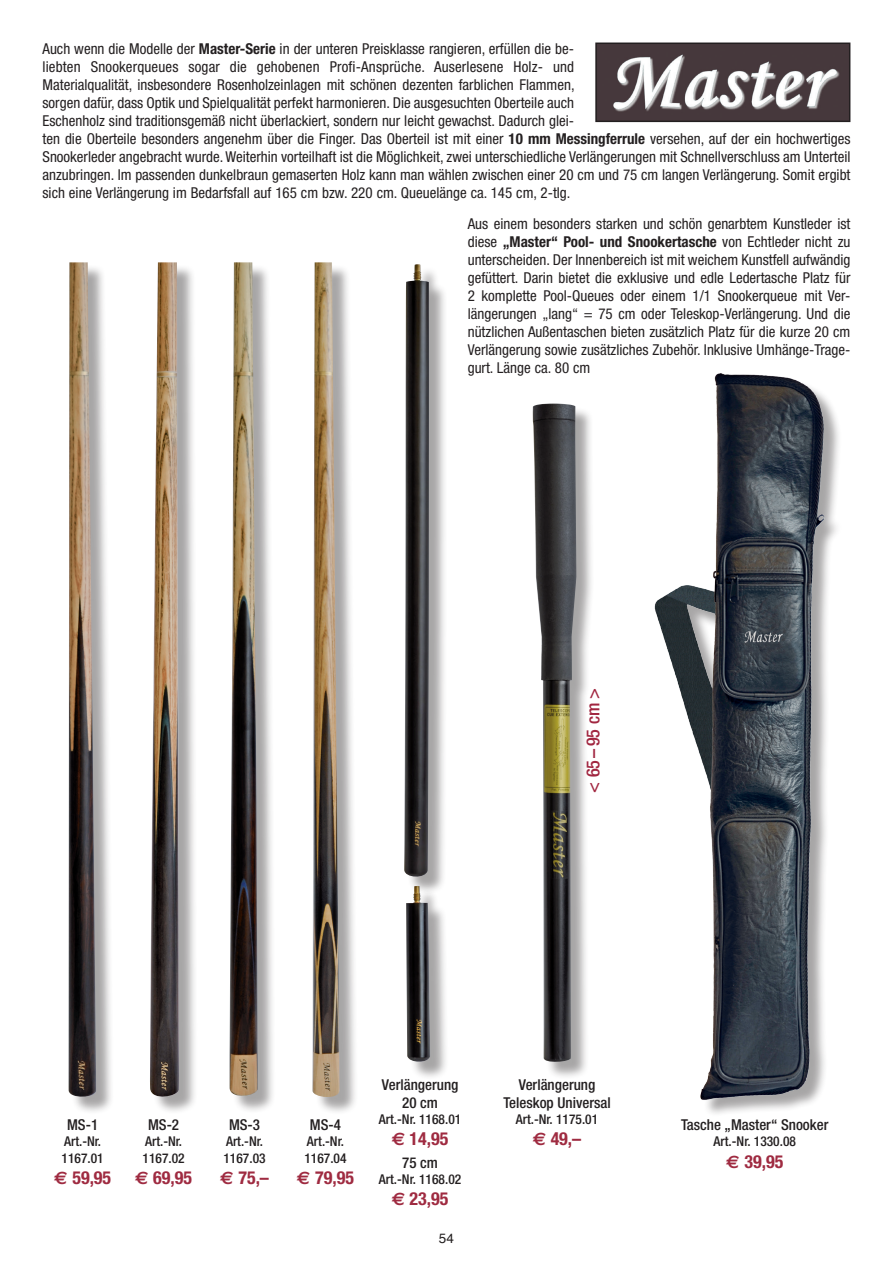
<style>
.page{position:relative;width:893px;height:1263px;background:#fff}
.page>*{position:absolute;margin:0;border:0;box-sizing:border-box;transform-origin:0 0}
.zusatz{font:500 condensed 18.15px "Helvetica Neue";color:#a12640}
.preis{font:700 condensed 18px "Helvetica Neue";color:#9f2b41}
.Artikel_Nr{font:700 condensed 18px "Helvetica Neue";color:#9f2b41}
.Artikel_Txt{font:condensed 15px/18px "Helvetica Neue";color:#231f20}
.Artikel{font:500 condensed 15px "Helvetica Neue";color:#231f20}
.Artikel_Nr-2{font:500 condensed 13.5px/16.2px "Helvetica Neue";color:#231f20}
.t1{font:13.5px "Helvetica";color:#231f20}
.s1{font-weight:700}
.s2{font-family:"Euro Sans";font-stretch:normal}
</style>
<div class="page">
<div style="left:71px;top:265px;width:44px;height:850px;background:#231f20;opacity:.4"></div>
<img style="left:69px;top:262px;width:28px;height:837px">
<div style="left:152px;top:265px;width:46px;height:850px;background:#231f20;opacity:.4"></div>
<img style="left:150px;top:262px;width:29px;height:840px">
<div style="left:232px;top:265px;width:44px;height:849px;background:#231f20;opacity:.4"></div>
<img style="left:229px;top:262px;width:29px;height:838px">
<div style="left:409px;top:889px;width:40px;height:191px;background:#231f20;opacity:.4"></div>
<img style="left:406px;top:895px;width:24px;height:169px">
<div style="left:406px;top:267px;width:41px;height:628px;background:#231f20;opacity:.4"></div>
<img style="left:404px;top:264px;width:25px;height:615px">
<div style="left:315px;top:265px;width:43px;height:851px;background:#231f20;opacity:.4"></div>
<img style="left:312px;top:262px;width:28px;height:839px">
<div style="left:535px;top:406px;width:60px;height:674px;background:#231f20;opacity:.4"></div>
<img style="left:533px;top:404px;width:43px;height:660px">
<img style="left:598px;top:46px;width:249px;height:73px">
<div style="left:595px;top:43px;width:255px;height:79px;border:2px solid #231f20"></div>
<div style="left:658px;top:376px;width:184px;height:741px;background:#231f20;opacity:.4"></div>
<img style="left:654px;top:373px;width:187px;height:733px">
<p class="Artikel_Txt" style="left:43px;top:40px;width:809px">Auch wenn die Modelle der <span class="s1">Master-Serie</span> in der unteren Preisklasse rangieren, erfüllen die be-<br>liebten Snookerqueues sogar die gehobenen Profi-Ansprüche. Auserlesene Holz- und<br>Materialqualität, insbesondere Rosenholzeinlagen mit schönen dezenten farblichen Flammen,<br>sorgen dafür, dass Optik und Spielqualität perfekt harmonieren. Die ausgesuchten Oberteile auch<br>Eschenholz sind traditionsgemäß nicht überlackiert, sondern nur leicht gewachst. Dadurch glei-<br>ten die Oberteile besonders angenehm über die Finger. Das Oberteil ist mit einer <span class="s1">10 mm Messingferrule</span> versehen, auf der ein hochwertiges Snookerleder angebracht wurde. Weiterhin vorteilhaft ist die Möglichkeit, zwei unterschiedliche Verlängerungen mit Schnellverschluss am Unterteil anzubringen. Im passenden dunkelbraun gemaserten Holz kann man wählen zwischen einer 20 cm und 75 cm langen Verlängerung. Somit ergibt sich eine Verlängerung im Bedarfsfall auf 165 cm bzw. 220 cm. Queuelänge ca. 145 cm, 2-tlg.</p>
<p class="Artikel_Txt" style="left:468px;top:214px;width:384px;text-align:justify">Aus einem besonders starken und schön genarbtem Kunstleder ist diese <span class="s1">„Master“ Pool- und Snookertasche</span> von Echtleder nicht zu unterscheiden. Der Innenbereich ist mit weichem Kunstfell aufwändig gefüttert. Darin bietet die exklusive und edle Ledertasche Platz für 2 komplette Pool-Queues oder einem 1/1 Snookerqueue mit Ver&shy;längerungen „lang“ = 75 cm oder Teleskop-Verlängerung. Und die nützlichen Außentaschen bieten zusätzlich Platz für die kurze 20 cm Verlängerung sowie zusätzliches Zubehör. Inklusive Umhänge-Trage&shy;gurt. Länge ca. 80 cm</p>
<p class="zusatz" style="left:582px;top:792px;width:106px;rotate:-90deg">&lt; 65–95 cm &gt;</p>
<p class="Artikel" style="left:67px;top:1116px;width:33px">MS-1</p>
<p class="Artikel_Nr-2" style="left:62px;top:1133px;width:44px">Art.-Nr.<br>1167.01</p>
<p class="preis" style="left:54px;top:1167px;width:59px"><span class="s2">E</span> 59,95</p>
<p class="Artikel" style="left:148px;top:1116px;width:33px">MS-2</p>
<p class="Artikel_Nr-2" style="left:143px;top:1133px;width:44px">Art.-Nr.<br>1167.02</p>
<p class="preis" style="left:135px;top:1167px;width:59px"><span class="s2">E</span> 69,95</p>
<p class="Artikel" style="left:229px;top:1116px;width:33px">MS-3</p>
<p class="Artikel_Nr-2" style="left:223px;top:1133px;width:44px">Art.-Nr.<br>1167.03</p>
<p class="preis" style="left:220px;top:1167px;width:50px"><span class="s2">E</span> 75,–</p>
<p class="Artikel" style="left:310px;top:1116px;width:33px">MS-4</p>
<p class="Artikel_Nr-2" style="left:304px;top:1133px;width:44px">Art.-Nr.<br>1167.04</p>
<p class="preis" style="left:297px;top:1167px;width:59px"><span class="s2">E</span> 79,95</p>
<p class="Artikel" style="left:382px;top:1075px;width:78px">Verlängerung</p>
<p class="Artikel" style="left:402px;top:1093px;width:37px">20 cm</p>
<p class="Artikel_Nr-2" style="left:379px;top:1111px;width:84px">Art.-Nr. 1168.01</p>
<p class="Artikel_Nr" style="left:392px;top:1128px;width:58px"><span class="s2">E</span> 14,95</p>
<p class="Artikel" style="left:402px;top:1153px;width:37px">75 cm</p>
<p class="Artikel_Nr-2" style="left:379px;top:1171px;width:84px">Art.-Nr. 1168.02</p>
<p class="Artikel_Nr" style="left:392px;top:1188px;width:58px"><span class="s2">E</span> 23,95</p>
<p class="t1" style="left:439px;top:1228px;width:17px">54</p>
<p class="Artikel" style="left:519px;top:1075px;width:78px">Verlängerung</p>
<p class="Artikel" style="left:503px;top:1093px;width:109px">Teleskop Universal</p>
<p class="Artikel_Nr-2" style="left:516px;top:1111px;width:84px">Art.-Nr. 1175.01</p>
<p class="Artikel_Nr" style="left:533px;top:1128px;width:50px"><span class="s2">E</span> 49,–</p>
<p class="Artikel" style="left:681px;top:1116px;width:149px">Tasche „Master“ Snooker</p>
<p class="Artikel_Nr-2" style="left:714px;top:1133px;width:84px">Art.-Nr. 1330.08</p>
<p class="preis" style="left:726px;top:1151px;width:59px"><span class="s2">E</span> 39,95</p>
</div>
